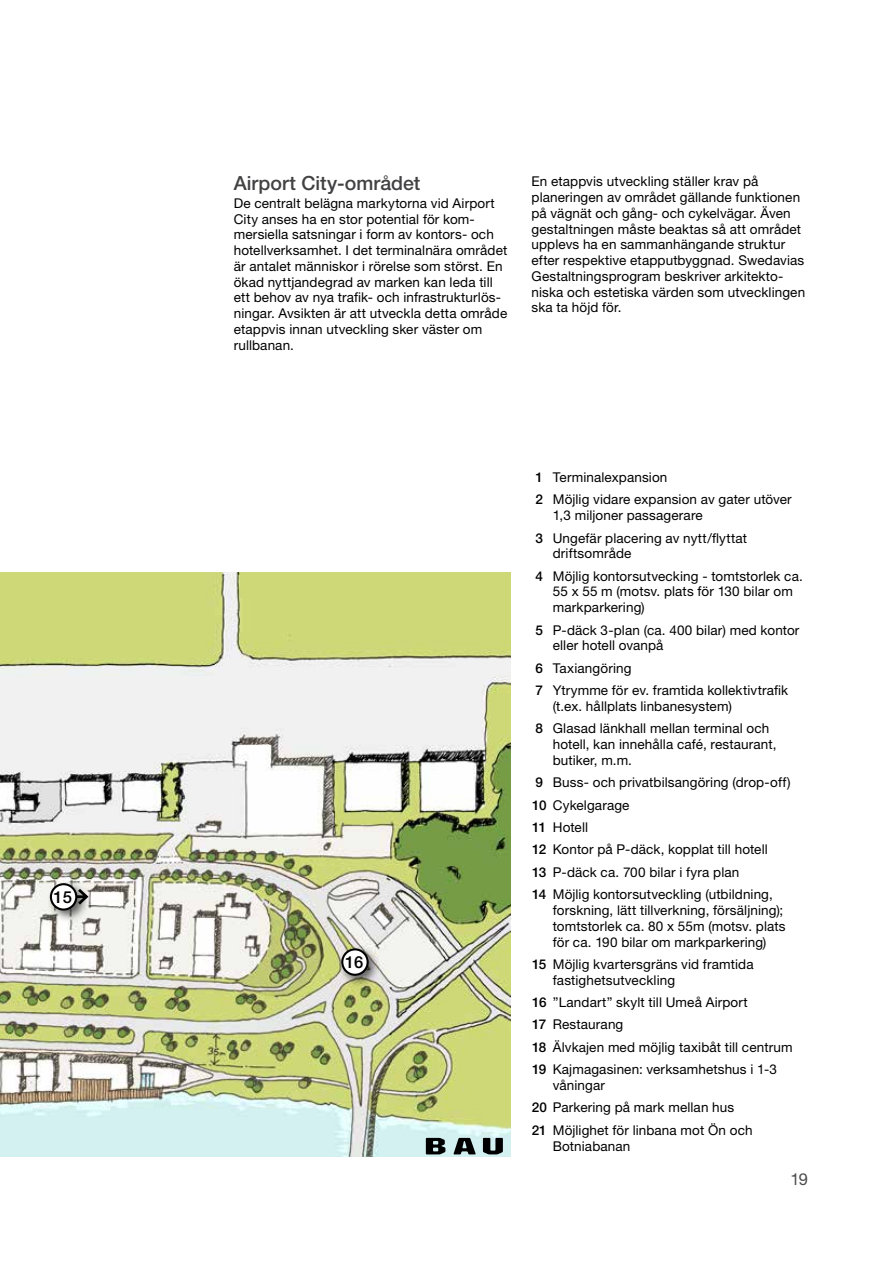
<style>
.page{position:relative;width:893px;height:1263px;background:#fff}
.page>*{position:absolute;margin:0;border:0;box-sizing:border-box;transform-origin:0 0}
.t1{font:500 19.5px "Helvetica Neue LT Std";color:#414042}
.t2{font:500 16.65px "Helvetica Neue LT Std";color:#000}
.t3{font:16.5px "Helvetica Neue LT Std";color:#4d4d4f}
.t4{font:13.5px/15.8px "Helvetica Neue LT Std";letter-spacing:.01em;color:#000}
.s1{font-weight:500}
</style>
<div class="page">
<img style="left:0;top:573px;width:510px;height:584px">
<svg style="left:90px;top:886px;width:1px;height:21px"></svg>
<div style="left:47px;top:880px;width:43px;height:43px;background:#000;opacity:.6"></div>
<div style="left:51px;top:884px;width:25px;height:25px;background:#fff;border-radius:50%"></div>
<div style="left:50px;top:883px;width:27px;height:27px;border:2px solid #000;border-radius:50%"></div>
<div style="left:338px;top:945px;width:43px;height:43px;background:#000;opacity:.6"></div>
<div style="left:342px;top:949px;width:26px;height:26px;background:#fff;border-radius:50%"></div>
<div style="left:341px;top:948px;width:28px;height:28px;border:2px solid #000;border-radius:50%"></div>
<svg style="left:426px;top:1138px;width:19px;height:16px"></svg>
<svg style="left:453px;top:1138px;width:23px;height:16px"></svg>
<svg style="left:483px;top:1138px;width:20px;height:16px"></svg>
<p class="t2" style="left:54px;top:887px;width:20px">15</p>
<h1 class="t1" style="left:234px;top:171px;width:188px">Airport City-området</h1>
<p class="t4" style="left:234px;top:195px;width:275px">De centralt belägna markytorna vid Airport City anses ha en stor potential för kom&shy;mersiella satsningar i form av kontors- och hotellverksamhet. I det terminalnära området är antalet människor i rörelse som störst. En ökad nyttjandegrad av marken kan leda till ett behov av nya trafik- och infrastrukturlös&shy;ningar. Avsikten är att utveckla detta område etappvis innan utveckling sker väster om rullbanan.</p>
<p class="t4" style="left:531px;top:173px;width:275px">En etappvis utveckling ställer krav på planeringen av området gällande funktionen på vägnät och gång- och cykelvägar. Även gestaltningen måste beaktas så att området upplevs ha en sammanhängande struktur efter respektive etapputbyggnad. Swedavias Gestaltningsprogram beskriver arkitekto&shy;niska och estetiska värden som utvecklingen ska ta höjd för.</p>
<p class="t2" style="left:345px;top:952px;width:20px">16</p>
<p class="t4" style="left:535px;top:466px;width:258px;line-height:22.4px"><span class="s1">1</span> Terminalexpansion<br><span class="s1">2</span> Möjlig vidare expansion av gater utöver</p>
<p class="t4" style="left:535px;top:504px;width:213px;line-height:22.4px;text-indent:17px">1,3 miljoner passagerare<br><span class="s1">3</span> Ungefär placering av nytt/flyttat</p>
<p class="t4" style="left:535px;top:542px;width:269px;line-height:22.4px;text-indent:17px">driftsområde<br><span class="s1">4</span> Möjlig kontorsutvecking - tomtstorlek ca.</p>
<p class="t4" style="left:553px;top:584px;width:242px">55 x 55 m (motsv. plats för 130 bilar om markparkering)</p>
<p class="t4" style="left:553px;top:622px;width:248px;text-indent:-17px"><span class="s1">5</span> P-däck 3-plan (ca. 400 bilar) med kontor eller hotell ovanpå</p>
<p class="t4" style="left:535px;top:657px;width:254px;line-height:22.4px"><span class="s1">6</span> Taxiangöring<br><span class="s1">7</span> Ytrymme för ev. framtida kollektivtrafik</p>
<p class="t4" style="left:535px;top:695px;width:235px;line-height:22.4px;text-indent:17px">(t.ex. hållplats linbanesystem)<br><span class="s1">8</span> Glasad länkhall mellan terminal och</p>
<p class="t4" style="left:553px;top:736px;width:225px">hotell, kan innehålla café, restaurant, butiker, m.m.</p>
<p class="t4" style="left:532px;top:771px;width:260px;line-height:22.4px"><span class="s1">9</span> Buss- och privatbilsangöring (drop-off)<br><span class="s1">10</span> Cykelgarage<br><span class="s1">11</span> Hotell<br><span class="s1">12</span> Kontor på P-däck, kopplat till hotell<br><span class="s1">13</span> P-däck ca. 700 bilar i fyra plan<br><span class="s1">14</span> Möjlig kontorsutveckling (utbildning,</p>
<p class="t4" style="left:553px;top:902px;width:234px">forskning, lätt tillverkning, försäljning); tomtstorlek ca. 80 x 55m (motsv. plats för ca. 190 bilar om markparkering)</p>
<p class="t4" style="left:553px;top:956px;width:202px;text-indent:-21px"><span class="s1">15</span> Möjlig kvartersgräns vid framtida fastighetsutveckling</p>
<p class="t4" style="left:532px;top:991px;width:262px;line-height:22.4px"><span class="s1">16</span> ”Landart” skylt till Umeå Airport<br><span class="s1">17</span> Restaurang<br><span class="s1">18</span> Älvkajen med möjlig taxibåt till centrum <span class="s1">19</span> Kajmagasinen: verksamhetshus i 1-3</p>
<p class="t4" style="left:532px;top:1074px;width:222px;line-height:22.4px;text-indent:21px">våningar<br><span class="s1">20</span> Parkering på mark mellan hus<br><span class="s1">21</span> Möjlighet för linbana mot Ön och</p>
<p class="t4" style="left:553px;top:1138px;width:79px">Botniabanan</p>
<p class="t3" style="left:790px;top:1169px;width:19px">19</p>
</div>
